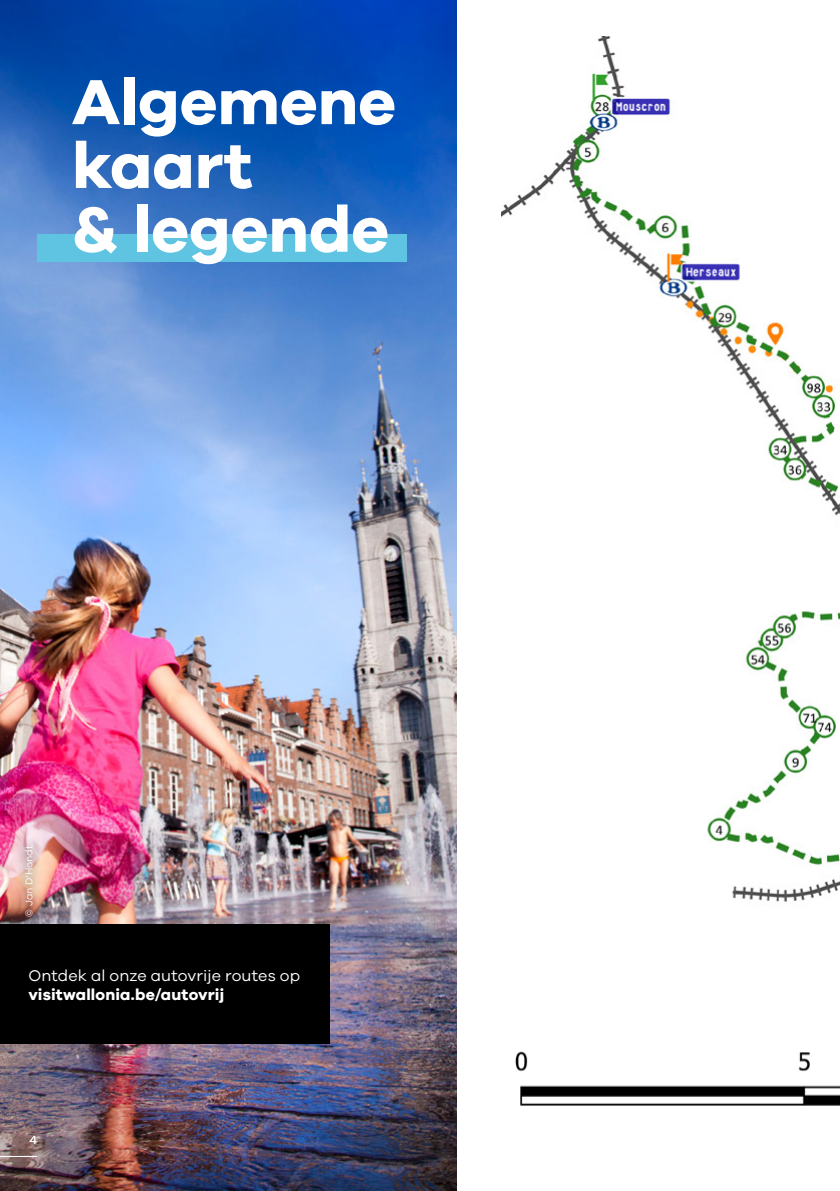
<style>
.page{position:relative;width:840px;height:1191px;background:#fff}
.page>*{position:absolute;margin:0;border:0;box-sizing:border-box;transform-origin:0 0}
.t1{font:700 65.6px/63.8px "Galano Grotesque";color:#fff}
.t2{font:16px "Galano Grotesque";letter-spacing:.005em;color:#fff}
.t3{font:700 16px "Galano Grotesque";letter-spacing:.01em;color:#fff}
.t4{font:12px "Galano Grotesque";color:#fff}
.t5{font:10px "Galano Grotesque";color:#fff}
</style>
<div class="page">
<img style="left:501px;top:37px;width:338px;height:865px">
<img style="left:515px;top:1051px;width:324px;height:55px">
<img style="left:0;top:402px;width:456px;height:789px">
<svg style="left:0;top:0;width:456px;height:402px;background:#316ec2"></svg>
<svg style="left:14px;top:835px;width:29px;height:89px;background:#d1a8a0"></svg>
<div style="left:37px;top:235px;width:369px;height:27px;background:#5fc4e1"></div>
<div style="left:0;top:924px;width:330px;height:119px;background:#000"></div>
<hr style="left:0;top:1156px;width:37px;height:1px;background:#fff">
<h1 class="t1" style="left:72px;top:68px;width:325px">Algemene kaart<br>&amp; legende</h1>
<p class="t5" style="left:23px;top:916px;width:73px;rotate:-90deg">© Jan D’Hondt</p>
<p class="t2" style="left:28px;top:965px;width:273px">Ontdek al onze autovrije routes op</p>
<p class="t3" style="left:28px;top:984px;width:197px">visitwallonia.be/autovrij</p>
<p class="t4" style="left:30px;top:1133px;width:9px">4</p>
</div>
